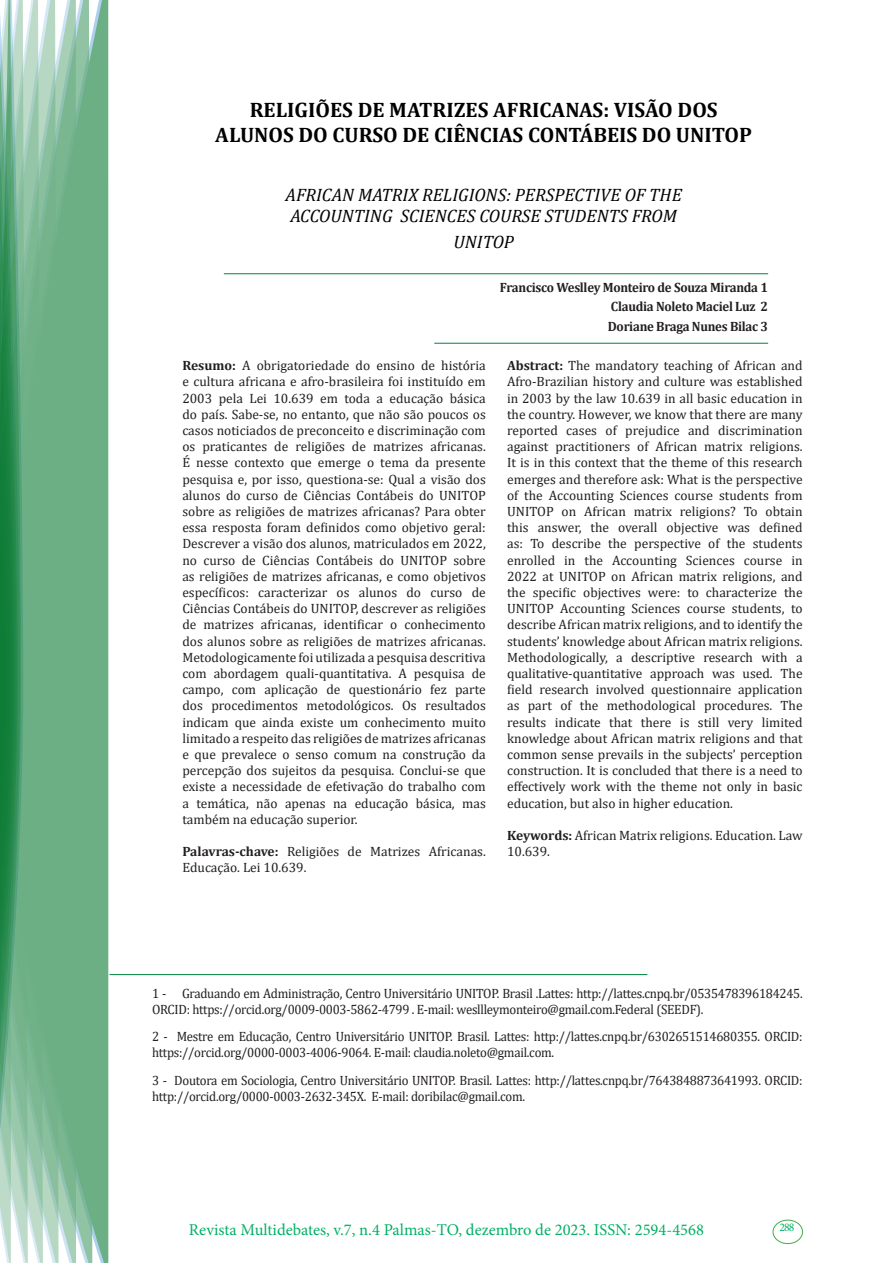
<style>
.page{position:relative;width:893px;height:1263px;background:#fff}
.page>*{position:absolute;margin:0;border:0;box-sizing:border-box;transform-origin:0 0}
.t1{font:700 21px "Cambria";color:#000}
.t2{font:italic 18px "Cambria";color:#000}
.t3{font:16.5px "Minion Pro";color:#00b064}
.Currículo{font:13.5px/16.2px "Cambria";letter-spacing:-.02em;color:#231f20;text-align:justify}
.Currículo-2{font:13.5px/16.2px "Cambria";letter-spacing:-.02em;color:#231f20;scale:.95 1}
.Currículo-3{font:13.5px/16.2px "Cambria";color:#231f20}
.Autores{font:700 13.5px "Cambria";letter-spacing:-.02em;color:#231f20;scale:.95 1}
.t4{font:11.7px "Minion Pro";color:#00b064}
.s1{font-weight:700}
</style>
<div class="page">
<svg style="left:95px;top:0;width:16px;height:1263px;background:#85bd9a"></svg>
<svg style="left:79px;top:0;width:16px;height:1263px;background:#71b289"></svg>
<svg style="left:62px;top:0;width:17px;height:1263px;background:#75b48c"></svg>
<svg style="left:45px;top:0;width:17px;height:1263px;background:#7cb792"></svg>
<svg style="left:30px;top:0;width:15px;height:1263px;background:#80ba96"></svg>
<svg style="left:0;top:0;width:30px;height:1263px;background:#61a97f"></svg>
<div style="left:772px;top:1219px;width:31px;height:25px;border:1px solid #40ae49;border-radius:50%"></div>
<hr style="left:224px;top:273px;width:544px;height:1px;background:#008540">
<hr style="left:434px;top:343px;width:334px;height:1px;background:#008540">
<hr style="left:109px;top:974px;width:538px;height:1px;background:#008540">
<p class="t1" style="left:250px;top:95px;width:469px">RELIGIÕES DE MATRIZES AFRICANAS: VISÃO DOS</p>
<p class="t1" style="left:215px;top:120px;width:538px">ALUNOS DO CURSO DE CIÊNCIAS CONTÁBEIS DO UNITOP</p>
<p class="t2" style="left:285px;top:182px;width:398px">AFRICAN MATRIX RELIGIONS: PERSPECTIVE OF THE</p>
<p class="t2" style="left:290px;top:204px;width:388px">ACCOUNTING SCIENCES COURSE STUDENTS FROM</p>
<p class="t2" style="left:453px;top:229px;width:62px">UNITOP</p>
<p class="Currículo" style="left:182px;top:357px;width:305px"><span class="s1">Resumo:</span> A obrigatoriedade do ensino de história e cultura africana e afro-brasileira foi instituído em 2003 pela Lei 10.639 em toda a educação básica do país. Sabe-se, no entanto, que não são poucos os casos noticiados de preconceito e discriminação com os praticantes de religiões de matrizes africanas.<br>É nesse contexto que emerge o tema da presente pesquisa e, por isso, questiona-se: Qual a visão dos alunos do curso de Ciências Contábeis do UNITOP sobre as religiões de matrizes africanas? Para obter essa resposta foram definidos como objetivo geral:<br>Descrever a visão dos alunos, matriculados em 2022, no curso de Ciências Contábeis do UNITOP sobre as religiões de matrizes africanas, e como objetivos específicos: caracterizar os alunos do curso de Ciências Contábeis do UNITOP, descrever as religiões de matrizes africanas, identificar o conhecimento dos alunos sobre as religiões de matrizes africanas.<br>Metodologicamente foi utilizada a pesquisa descritiva com abordagem quali-quantitativa. A pesquisa de campo, com aplicação de questionário fez parte dos procedimentos metodológicos. Os resultados indicam que ainda existe um conhecimento muito limitado a respeito das religiões de matrizes africanas e que prevalece o senso comum na construção da percepção dos sujeitos da pesquisa. Conclui-se que existe a necessidade de efetivação do trabalho com a temática, não apenas na educação básica, mas também na educação superior.</p>
<p class="Currículo-3" style="left:182px;top:843px;width:305px"><span class="s1">Palavras-chave:</span> Religiões de Matrizes Africanas.<br>Educação. Lei 10.639.</p>
<p class="Autores" style="left:500px;top:277px;width:284px">Francisco Weslley Monteiro de Souza Miranda 1</p>
<p class="Autores" style="left:611px;top:297px;width:167px">Claudia Noleto Maciel Luz 2</p>
<p class="Autores" style="left:608px;top:316px;width:170px">Doriane Braga Nunes Bilac 3</p>
<p class="Currículo" style="left:507px;top:357px;width:297px"><span class="s1">Abstract:</span> The mandatory teaching of African and Afro-Brazilian history and culture was established in 2003 by the law 10.639 in all basic education in the country. However, we know that there are many reported cases of prejudice and discrimination against practitioners of African matrix religions.<br>It is in this context that the theme of this research emerges and therefore ask: What is the perspective of the Accounting Sciences course students from UNITOP on African matrix religions? To obtain this answer, the overall objective was defined as: To describe the perspective of the students enrolled in the Accounting Sciences course in 2022 at UNITOP on African matrix religions, and the specific objectives were: to characterize the UNITOP Accounting Sciences course students, to describe African matrix religions, and to identify the students’ knowledge about African matrix religions.<br>Methodologically, a descriptive research with a qualitative-quantitative approach was used. The field research involved questionnaire application as part of the methodological procedures. The results indicate that there is still very limited knowledge about African matrix religions and that common sense prevails in the subjects’ perception construction. It is concluded that there is a need to effectively work with the theme not only in basic education, but also in higher education.</p>
<p class="Currículo-3" style="left:507px;top:827px;width:297px"><span class="s1">Keywords:</span> African Matrix religions. Education. Law<br>10.639.</p>
<p class="Currículo-2" style="left:152px;top:985px;width:686px">1 - Graduando em Administração, Centro Universitário UNITOP. Brasil .Lattes: http://lattes.cnpq.br/0535478396184245.<br>ORCID: https://orcid.org/0009-0003-5862-4799 . E-mail: wesllleymonteiro@gmail.com.Federal (SEEDF).</p>
<p class="Currículo-2" style="left:152px;top:1028px;width:686px">2 - Mestre em Educação, Centro Universitário UNITOP. Brasil. Lattes: http://lattes.cnpq.br/6302651514680355. ORCID: https://orcid.org/0000-0003-4006-9064. E-mail: claudia.noleto@gmail.com.</p>
<p class="Currículo-2" style="left:152px;top:1072px;width:686px">3 - Doutora em Sociologia, Centro Universitário UNITOP. Brasil. Lattes: http://lattes.cnpq.br/7643848873641993. ORCID: http://orcid.org/0000-0003-2632-345X. E-mail: doribilac@gmail.com.</p>
<p class="t3" style="left:189px;top:1218px;width:517px">Revista Multidebates, v.7, n.4 Palmas-TO, dezembro de 2023. ISSN: 2594-4568</p>
<p class="t4" style="left:779px;top:1219px;width:16px">288</p>
</div>
